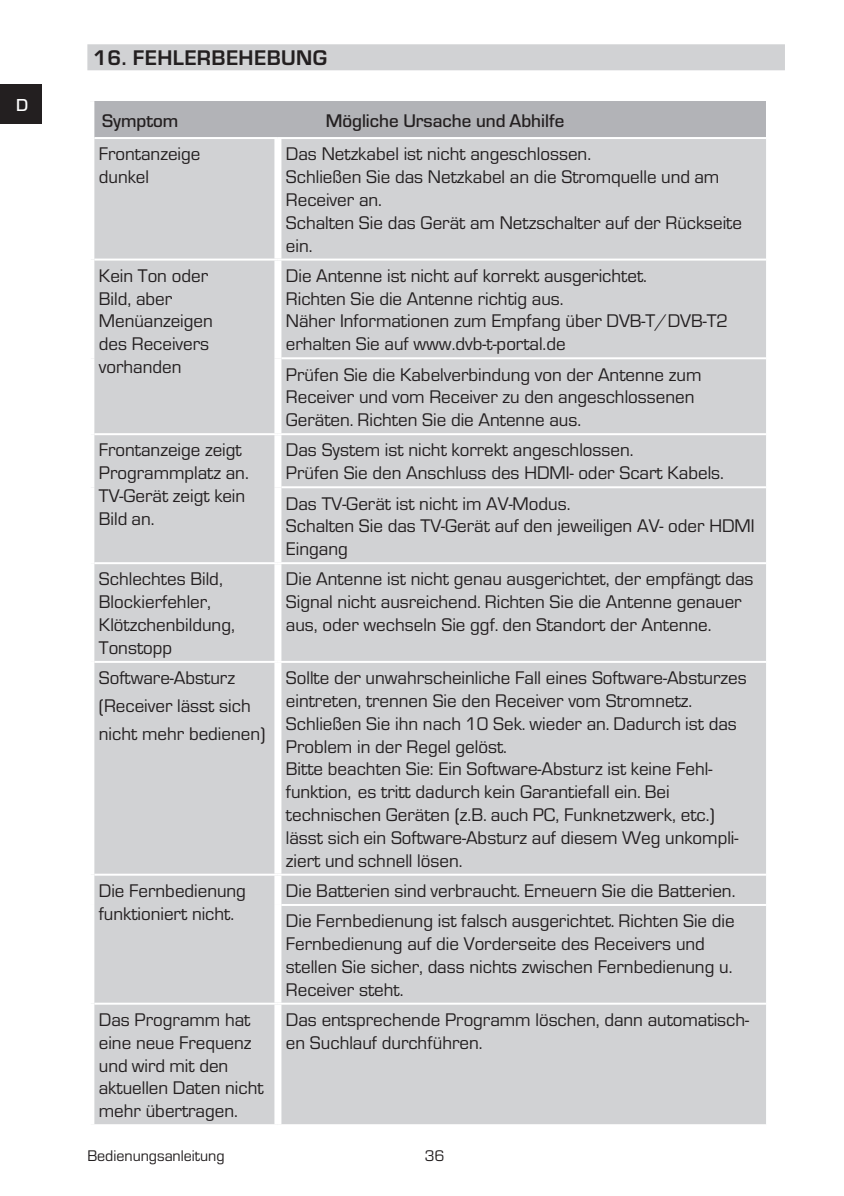
<style>
.page{position:relative;width:844px;height:1196px;background:#fff}
.page>*{position:absolute;margin:0;border:0;box-sizing:border-box;transform-origin:0 0}
.t1{font:700 22px "Eurostile OT";color:#231f20}
.t2{font:19px/22.8px "Eurostile OT";color:#231f20}
.t3{font:500 19px "Eurostile OT";color:#231f20}
.t4{font:500 18px "Eurostile OT";color:#fff}
.t5{font:16px "Eurostile OT";color:#231f20}
</style>
<div class="page">
<div style="left:0;top:85px;width:42px;height:39px;background:#231f20"></div>
<div style="left:87px;top:44px;width:698px;height:26px;background:#d1d2d4"></div>
<div style="left:91px;top:101px;width:675px;height:37px;background:#b2b3b7"></div>
<div style="left:94px;top:139px;width:672px;height:984px;background:#d1d2d4"></div>
<div style="left:87px;top:101px;width:7px;height:37px;background:#fff"></div>
<hr style="left:94px;top:137px;width:184px;height:2px;background:#fff">
<hr style="left:278px;top:137px;width:488px;height:2px;background:#fff">
<hr style="left:94px;top:258px;width:184px;height:2px;background:#fff">
<hr style="left:278px;top:258px;width:488px;height:2px;background:#fff">
<hr style="left:281px;top:357px;width:485px;height:2px;background:#fff">
<hr style="left:94px;top:433px;width:184px;height:2px;background:#fff">
<hr style="left:278px;top:433px;width:488px;height:2px;background:#fff">
<hr style="left:281px;top:486px;width:485px;height:2px;background:#fff">
<hr style="left:94px;top:562px;width:184px;height:2px;background:#fff">
<hr style="left:278px;top:562px;width:488px;height:2px;background:#fff">
<hr style="left:94px;top:660px;width:184px;height:2px;background:#fff">
<hr style="left:278px;top:660px;width:488px;height:2px;background:#fff">
<hr style="left:94px;top:873px;width:184px;height:2px;background:#fff">
<hr style="left:278px;top:873px;width:488px;height:2px;background:#fff">
<hr style="left:281px;top:903px;width:485px;height:2px;background:#fff">
<hr style="left:94px;top:1002px;width:184px;height:2px;background:#fff">
<hr style="left:278px;top:1002px;width:488px;height:2px;background:#fff">
<div style="left:274px;top:139px;width:7px;height:119px;background:#fff"></div>
<div style="left:274px;top:260px;width:7px;height:98px;background:#fff"></div>
<div style="left:274px;top:358px;width:7px;height:75px;background:#fff"></div>
<div style="left:274px;top:435px;width:7px;height:52px;background:#fff"></div>
<div style="left:274px;top:487px;width:7px;height:75px;background:#fff"></div>
<div style="left:274px;top:564px;width:7px;height:96px;background:#fff"></div>
<div style="left:274px;top:662px;width:7px;height:211px;background:#fff"></div>
<div style="left:274px;top:875px;width:7px;height:29px;background:#fff"></div>
<div style="left:274px;top:904px;width:7px;height:98px;background:#fff"></div>
<div style="left:274px;top:1004px;width:7px;height:119px;background:#fff"></div>
<p class="t4" style="left:16px;top:95px;width:14px">D</p>
<p class="t1" style="left:93px;top:45px;width:67px">16. FEHLERBEHEBUNG</p>
<p class="t3" style="left:102px;top:110px;width:78px">Symptom</p>
<p class="t3" style="left:326px;top:110px;width:240px">Mögliche Ursache und Abhilfe</p>
<p class="t2" style="left:99px;top:143px;width:103px">Frontanzeige dunkel</p>
<p class="t2" style="left:286px;top:143px;width:457px">Das Netzkabel ist nicht angeschlossen.<br>Schließen Sie das Netzkabel an die Stromquelle und am Receiver an.<br>Schalten Sie das Gerät am Netzschalter auf der Rückseite ein.</p>
<p class="t2" style="left:99px;top:264px;width:115px">Kein Ton oder<br>Bild, aber<br>Menüanzeigen des Receivers vorhanden</p>
<p class="t2" style="left:286px;top:264px;width:444px">Die Antenne ist nicht auf korrekt ausgerichtet.<br>Richten Sie die Antenne richtig aus.<br>Näher Informationen zum Empfang über DVB-T/DVB-T2 erhalten Sie auf www.dvb-t-portal.de</p>
<p class="t2" style="left:286px;top:363px;width:417px">Prüfen Sie die Kabelverbindung von der Antenne zum<br>Receiver und vom Receiver zu den angeschlossenen<br>Geräten. Richten Sie die Antenne aus.</p>
<p class="t2" style="left:99px;top:439px;width:151px">Frontanzeige zeigt<br>Programmplatz an.<br>TV-Gerät zeigt kein<br>Bild an.</p>
<p class="t2" style="left:286px;top:439px;width:439px">Das System ist nicht korrekt angeschlossen.<br>Prüfen Sie den Anschluss des HDMI- oder Scart Kabels.</p>
<p class="t2" style="left:286px;top:492px;width:470px">Das TV-Gerät ist nicht im AV-Modus.<br>Schalten Sie das TV-Gerät auf den jeweiligen AV- oder HDMI<br>Eingang</p>
<p class="t2" style="left:99px;top:568px;width:137px">Schlechtes Bild,<br>Blockierfehler,<br>Klötzchenbildung,<br>Tonstopp</p>
<p class="t2" style="left:286px;top:568px;width:469px">Die Antenne ist nicht genau ausgerichtet, der empfängt das<br>Signal nicht ausreichend. Richten Sie die Antenne genauer aus, oder wechseln Sie ggf. den Standort der Antenne.</p>
<p class="t2" style="left:99px;top:664px;width:168px;line-height:28px">Software-Absturz (Receiver lässt sich nicht mehr bedienen)</p>
<p class="t2" style="left:286px;top:666px;width:462px">Sollte der unwahrscheinliche Fall eines Software-Absturzes eintreten, trennen Sie den Receiver vom Stromnetz.<br>Schließen Sie ihn nach 10 Sek. wieder an. Dadurch ist das Problem in der Regel gelöst.<br>Bitte beachten Sie: Ein Software-Absturz ist keine Fehl&shy;funktion, es tritt dadurch kein Garantiefall ein. Bei technischen Geräten (z.B. auch PC, Funknetzwerk, etc.) lässt sich ein Software-Absturz auf diesem Weg unkompli&shy;ziert und schnell lösen.</p>
<p class="t2" style="left:99px;top:879px;width:149px">Die Fernbedienung funktioniert nicht.</p>
<p class="t2" style="left:286px;top:875px;width:451px;line-height:30.2px">Die Batterien sind verbraucht. Erneuern Sie die Batterien.<br>Die Fernbedienung ist falsch ausgerichtet. Richten Sie die</p>
<p class="t2" style="left:286px;top:932px;width:448px">Fernbedienung auf die Vorderseite des Receivers und stellen Sie sicher, dass nichts zwischen Fernbedienung u.<br>Receiver steht.</p>
<p class="t2" style="left:99px;top:1008px;width:166px">Das Programm hat eine neue Frequenz und wird mit den aktuellen Daten nicht mehr übertragen.</p>
<p class="t2" style="left:286px;top:1008px;width:465px">Das entsprechende Programm löschen, dann automatisch&shy;en Suchlauf durchführen.</p>
<p class="t5" style="left:87px;top:1146px;width:139px">Bedienungsanleitung</p>
<p class="t5" style="left:425px;top:1146px;width:21px">36</p>
</div>
